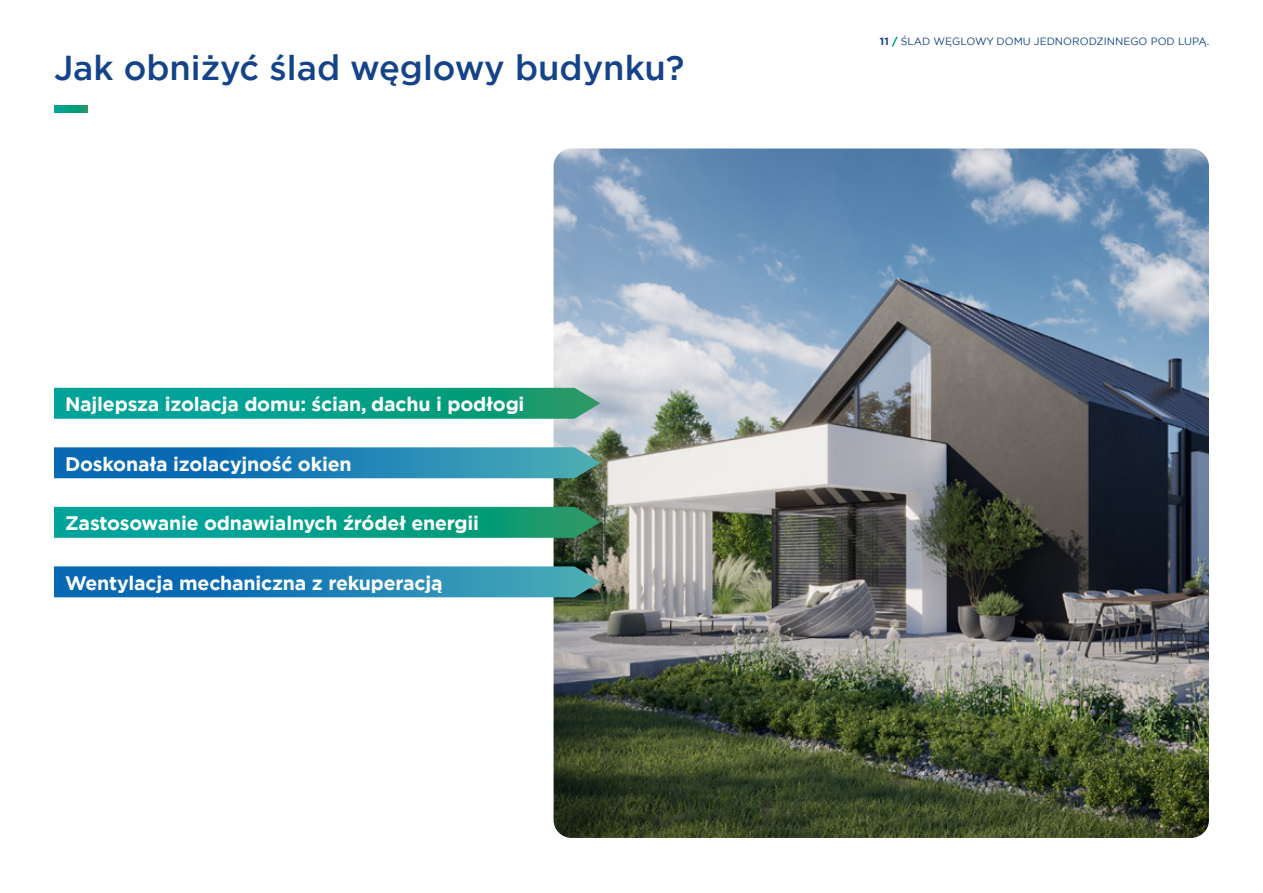
<style>
.page{position:relative;width:1263px;height:893px;background:#fff}
.page>*{position:absolute;margin:0;border:0;box-sizing:border-box;transform-origin:0 0}
.t1{font:500 34.5px "Gotham";color:#14438a}
.t2{font:700 19.5px "Gotham";letter-spacing:-.01em;color:#fff}
.t3{font:10.5px "Gotham";color:#14438a}
.s1{font-weight:700}
.s2{font-weight:900;color:#fff}
</style>
<div class="page">
<svg style="left:54px;top:105px;width:34px;height:7px"></svg>
<img style="left:554px;top:149px;width:655px;height:689px">
<svg style="left:54px;top:388px;width:546px;height:31px;background:#0aa18a"></svg>
<svg style="left:54px;top:447px;width:546px;height:31px;background:#2282b4"></svg>
<svg style="left:54px;top:507px;width:546px;height:31px;background:#079e87"></svg>
<svg style="left:54px;top:566px;width:546px;height:31px;background:#2181b3"></svg>
<h1 class="t1" style="left:54px;top:45px;width:632px">Jak obniżyć ślad węglowy budynku?</h1>
<p class="t2" style="left:65px;top:391px;width:461px">Najlepsza izolacja domu: ścian, dachu i podłogi</p>
<p class="t2" style="left:65px;top:451px;width:288px">Doskonała izolacyjność okien</p>
<p class="t2" style="left:65px;top:510px;width:416px">Zastosowanie odnawialnych źródeł energii</p>
<p class="t2" style="left:65px;top:570px;width:379px">Wentylacja mechaniczna z rekuperacją</p>
<p class="t3" style="left:880px;top:35px;width:331px"><span class="s1">11</span> <span class="s2">/</span> ŚLAD WĘGLOWY DOMU JEDNORODZINNEGO POD LUPĄ.</p>
</div>
